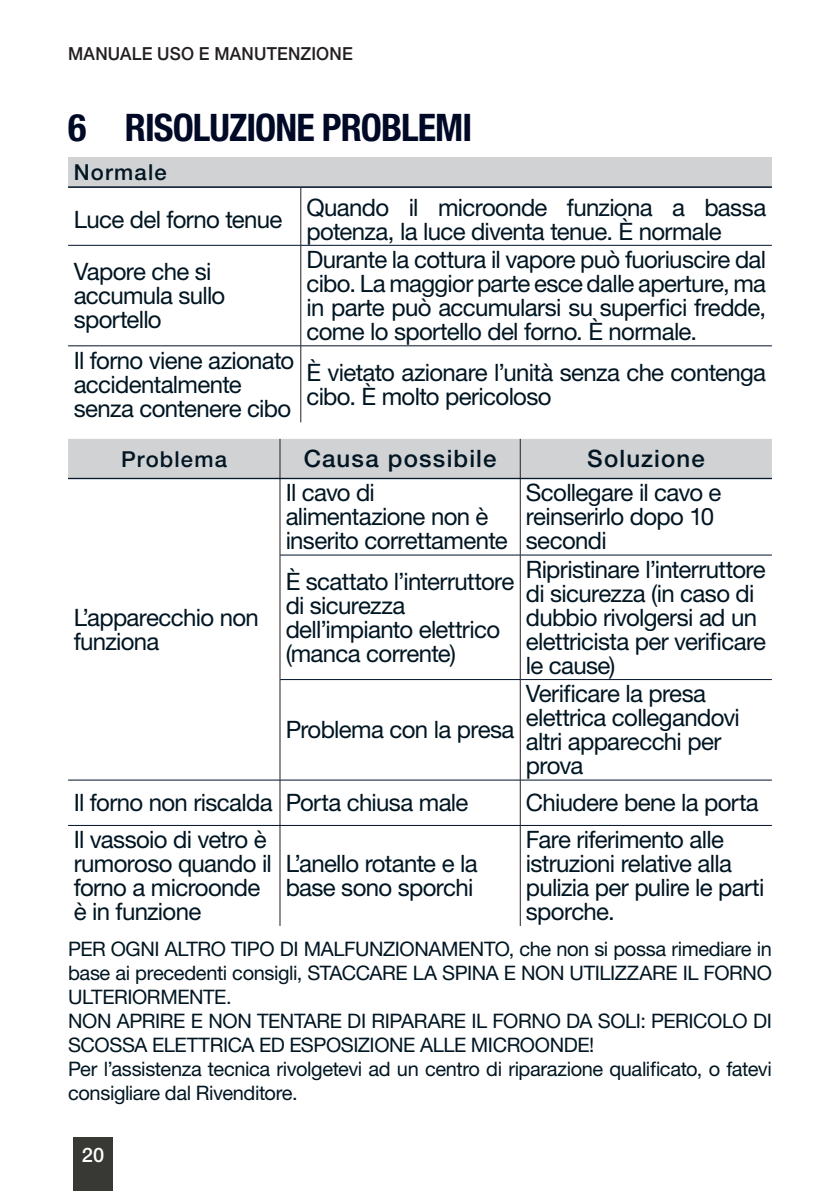
<style>
.page{position:relative;width:840px;height:1191px;background:#fff}
.page>*{position:absolute;margin:0;border:0;box-sizing:border-box;transform-origin:0 0}
.t1{font:700 condensed 38px "Helvetica Neue LT Std";letter-spacing:-.025em;color:#000926}
.Body{font:24px/24px "Helvetica Neue LT Std";letter-spacing:-.03em;color:#011622}
.Body_Table_Bold{font:500 24px "Helvetica Neue LT Std";letter-spacing:.05em;color:#011622}
.Body_Table_Bold-2{font:500 22px "Helvetica Neue LT Std";letter-spacing:.055em;color:#011622}
.Body-2{font:20px/24px "Helvetica Neue LT Std";letter-spacing:-.02em;color:#011622}
.t2{font:500 20px "Helvetica Neue LT Std";color:#fff}
.t3{font:500 18px "Helvetica Neue LT Std";letter-spacing:.01em;color:#231f20;scale:.95 1}
</style>
<div class="page">
<div style="left:73px;top:1137px;width:40px;height:54px;background:#383935"></div>
<div style="left:68px;top:157px;width:703px;height:30px;background:#d1d2d4"></div>
<hr style="left:68px;top:187px;width:232px;height:1px;background:#001229">
<hr style="left:300px;top:187px;width:471px;height:1px;background:#001229">
<hr style="left:300px;top:187px;width:1px;height:58px;background:#231f20">
<hr style="left:300px;top:245px;width:1px;height:100px;background:#231f20">
<hr style="left:300px;top:346px;width:1px;height:76px;background:#231f20">
<hr style="left:68px;top:245px;width:232px;height:1px;background:#001229">
<hr style="left:300px;top:245px;width:471px;height:1px;background:#001229">
<hr style="left:68px;top:345px;width:232px;height:1px;background:#001229">
<hr style="left:300px;top:345px;width:471px;height:1px;background:#001229">
<div style="left:68px;top:439px;width:703px;height:39px;background:#d1d2d4"></div>
<hr style="left:279px;top:439px;width:1px;height:39px;background:#231f20">
<hr style="left:519px;top:439px;width:1px;height:39px;background:#231f20">
<hr style="left:279px;top:479px;width:1px;height:76px;background:#231f20">
<hr style="left:519px;top:479px;width:1px;height:76px;background:#231f20">
<hr style="left:279px;top:555px;width:1px;height:124px;background:#231f20">
<hr style="left:519px;top:555px;width:1px;height:124px;background:#231f20">
<hr style="left:279px;top:679px;width:1px;height:101px;background:#231f20">
<hr style="left:519px;top:680px;width:1px;height:100px;background:#231f20">
<hr style="left:279px;top:780px;width:1px;height:45px;background:#231f20">
<hr style="left:519px;top:780px;width:1px;height:45px;background:#231f20">
<hr style="left:279px;top:825px;width:1px;height:101px;background:#231f20">
<hr style="left:519px;top:825px;width:1px;height:101px;background:#231f20">
<hr style="left:68px;top:478px;width:212px;height:1px;background:#001229">
<hr style="left:280px;top:478px;width:240px;height:1px;background:#001229">
<hr style="left:520px;top:478px;width:251px;height:1px;background:#001229">
<hr style="left:280px;top:555px;width:240px;height:1px;background:#001229">
<hr style="left:520px;top:555px;width:251px;height:1px;background:#001229">
<hr style="left:280px;top:679px;width:240px;height:1px;background:#001229">
<hr style="left:520px;top:679px;width:251px;height:1px;background:#001229">
<hr style="left:68px;top:779px;width:212px;height:1px;background:#001229">
<hr style="left:280px;top:779px;width:240px;height:1px;background:#001229">
<hr style="left:520px;top:779px;width:251px;height:1px;background:#001229">
<hr style="left:68px;top:825px;width:212px;height:1px;background:#001229">
<hr style="left:280px;top:825px;width:240px;height:1px;background:#001229">
<hr style="left:520px;top:825px;width:251px;height:1px;background:#001229">
<p class="t3" style="left:68px;top:43px;width:301px">MANUALE USO E MANUTENZIONE</p>
<p class="t1" style="left:68px;top:104px;width:405px">6 RISOLUZIONE PROBLEMI</p>
<p class="Body_Table_Bold-2" style="left:74px;top:159px;width:94px">Normale</p>
<p class="Body" style="left:74px;top:207px;width:210px">Luce del forno tenue</p>
<p class="Body" style="left:306px;top:195px;width:461px">Quando il microonde funziona a bassa potenza, la luce diventa tenue. È normale</p>
<p class="Body" style="left:74px;top:259px;width:153px">Vapore che si accumula sullo sportello</p>
<p class="Body" style="left:306px;top:247px;width:461px;text-align:justify">Durante la cottura il vapore può fuoriuscire dal cibo. La maggior parte esce dalle aperture, ma in parte può accumularsi su superfici fredde, come lo sportello del forno. È normale.</p>
<p class="Body" style="left:74px;top:348px;width:222px">Il forno viene azionato accidentalmente senza contenere cibo</p>
<p class="Body" style="left:306px;top:360px;width:461px">È vietato azionare l’unità senza che contenga cibo. È molto pericoloso</p>
<p class="Body_Table_Bold-2" style="left:121px;top:445px;width:107px">Problema</p>
<p class="Body_Table_Bold" style="left:303px;top:444px;width:194px">Causa possibile</p>
<p class="Body_Table_Bold" style="left:587px;top:444px;width:119px">Soluzione</p>
<p class="Body" style="left:74px;top:605px;width:186px">L’apparecchio non funziona</p>
<p class="Body" style="left:285px;top:480px;width:223px">Il cavo di alimentazione non è inserito correttamente</p>
<p class="Body" style="left:525px;top:480px;width:197px">Scollegare il cavo e reinserirlo dopo 10 secondi</p>
<p class="Body" style="left:285px;top:569px;width:230px">È scattato l’interruttore di sicurezza dell’impianto elettrico (manca corrente)</p>
<p class="Body" style="left:525px;top:557px;width:241px">Ripristinare l’interruttore di sicurezza (in caso di dubbio rivolgersi ad un elettricista per verificare le cause)</p>
<p class="Body" style="left:285px;top:717px;width:230px">Problema con la presa</p>
<p class="Body" style="left:525px;top:681px;width:215px">Verificare la presa elettrica collegandovi altri apparecchi per prova</p>
<p class="Body" style="left:74px;top:790px;width:200px">Il forno non riscalda</p>
<p class="Body" style="left:285px;top:790px;width:184px">Porta chiusa male</p>
<p class="Body" style="left:525px;top:790px;width:234px">Chiudere bene la porta</p>
<p class="Body" style="left:74px;top:827px;width:199px">Il vassoio di vetro è rumoroso quando il forno a microonde è in funzione</p>
<p class="Body" style="left:525px;top:827px;width:240px">Fare riferimento alle istruzioni relative alla pulizia per pulire le parti sporche.</p>
<p class="Body-2" style="left:68px;top:936px;width:705px;text-align:justify">PER OGNI ALTRO TIPO DI MALFUNZIONAMENTO, che non si possa rimediare in base ai precedenti consigli, STACCARE LA SPINA E NON UTILIZZARE IL FORNO ULTERIORMENTE.</p>
<p class="Body-2" style="left:68px;top:1008px;width:705px">NON APRIRE E NON TENTARE DI RIPARARE IL FORNO DA SOLI: PERICOLO DI<br>SCOSSA ELETTRICA ED ESPOSIZIONE ALLE MICROONDE!</p>
<p class="Body-2" style="left:68px;top:1056px;width:705px">Per l’assistenza tecnica rivolgetevi ad un centro di riparazione qualificato, o fatevi consigliare dal Rivenditore.</p>
<p class="Body" style="left:285px;top:851px;width:193px">L’anello rotante e la base sono sporchi</p>
<p class="t2" style="left:82px;top:1142px;width:24px">20</p>
</div>
